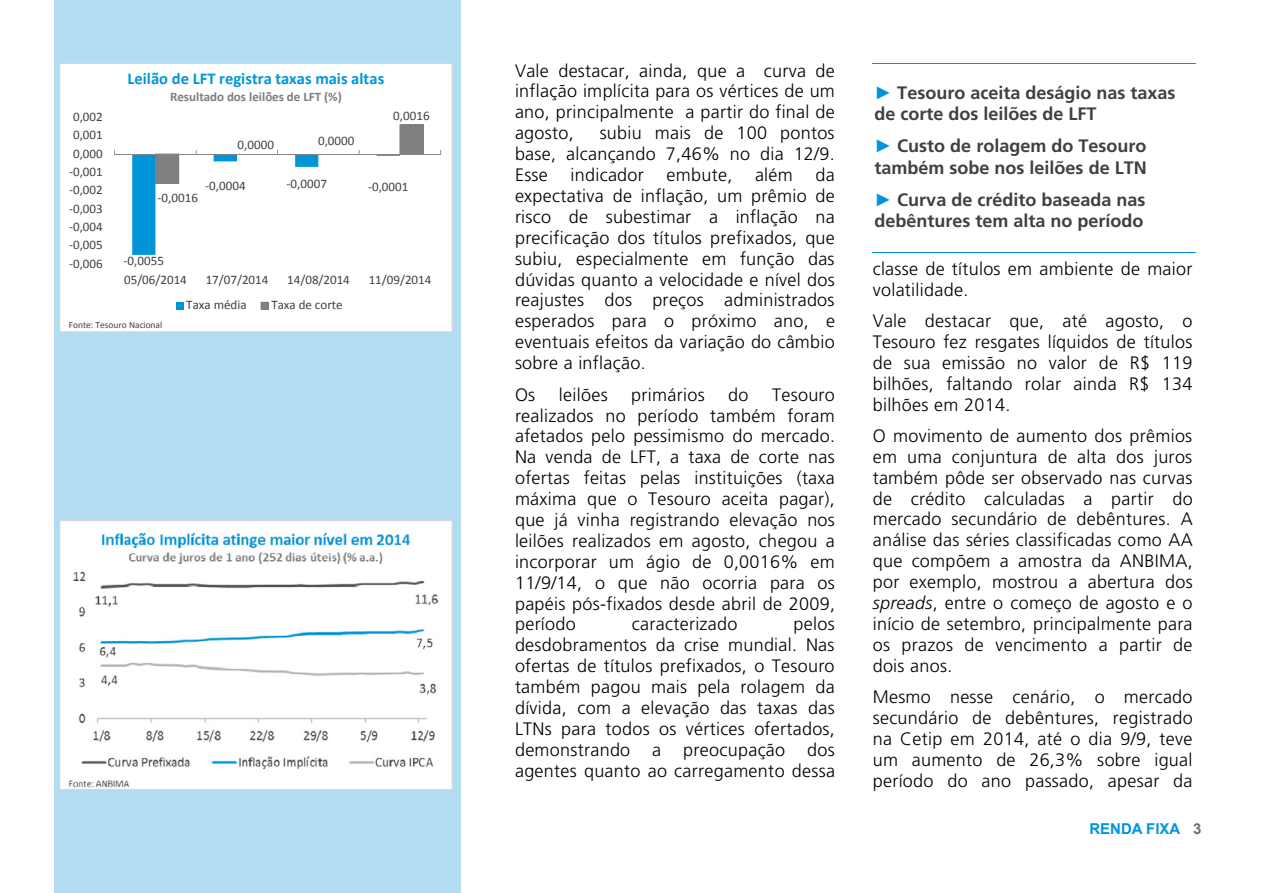
<style>
.page{position:relative;width:1263px;height:893px;background:#fff}
.page>*{position:absolute;margin:0;border:0;box-sizing:border-box;transform-origin:0 0}
.t1{font:300 18px/20.9px "Frutiger";letter-spacing:.015em;color:#000;text-align:justify}
.t2{font:700 18px/21.3px "Frutiger";color:#404040}
.t3{font:700 16.5px "Calibri";color:#0095d9}
.t4{font:700 15px "Arial";color:#0095da}
.t5{font:13.05px "Calibri";letter-spacing:.005em;color:#404040}
.t6{font:700 13.05px "Calibri";color:#7e7e7e}
.t7{font:9.45px "Calibri";letter-spacing:-.005em;color:#404040}
.s1{font-family:"Arial";font-weight:400;color:#0095d9}
.s2{font-style:italic}
.s3{color:#6d6e71}
</style>
<div class="page">
<div style="left:54px;top:0;width:406px;height:893px;background:#b2dcf1"></div>
<hr style="left:872px;top:64px;width:323px;height:1px;background:#0095d9">
<hr style="left:872px;top:252px;width:323px;height:1px;background:#0095d9">
<div style="left:60px;top:64px;width:392px;height:267px;background:#fff"></div>
<hr style="left:115px;top:154px;width:326px;height:1px;background:#868686">
<svg style="left:132px;top:124px;width:292px;height:131px"></svg>
<div style="left:176px;top:302px;width:7px;height:7px;background:#0095d9"></div>
<svg style="left:261px;top:302px;width:8px;height:8px"></svg>
<div style="left:59px;top:63px;width:394px;height:269px;border:1px solid #d8d8d8"></div>
<img style="left:61px;top:522px;width:390px;height:266px">
<div style="left:59px;top:520px;width:394px;height:270px;border:1px solid #d8d8d8"></div>
<p class="t5" style="left:73px;top:108px;width:31px">0,002</p>
<p class="t5" style="left:73px;top:127px;width:31px">0,001</p>
<p class="t5" style="left:73px;top:145px;width:31px">0,000</p>
<p class="t5" style="left:69px;top:163px;width:35px">‐0,001</p>
<p class="t5" style="left:69px;top:182px;width:35px">‐0,002</p>
<p class="t5" style="left:69px;top:200px;width:35px">‐0,003</p>
<p class="t5" style="left:69px;top:218px;width:35px">‐0,004</p>
<p class="t5" style="left:69px;top:237px;width:35px">‐0,005</p>
<p class="t5" style="left:69px;top:255px;width:35px">‐0,006</p>
<p class="t3" style="left:128px;top:68px;width:258px">Leilão de LFT registra taxas mais altas</p>
<p class="t6" style="left:170px;top:89px;width:173px">Resultado dos leilões de LFT (%)</p>
<p class="t5" style="left:238px;top:136px;width:38px">0,0000</p>
<p class="t5" style="left:318px;top:133px;width:38px">0,0000</p>
<p class="t5" style="left:393px;top:108px;width:38px">0,0016</p>
<p class="t5" style="left:157px;top:190px;width:42px">‐0,0016</p>
<p class="t5" style="left:205px;top:177px;width:42px">‐0,0004</p>
<p class="t5" style="left:287px;top:175px;width:42px">‐0,0007</p>
<p class="t5" style="left:368px;top:179px;width:42px">‐0,0001</p>
<p class="t5" style="left:124px;top:253px;width:42px">‐0,0055</p>
<p class="t5" style="left:124px;top:272px;width:64px">05/06/2014</p>
<p class="t5" style="left:206px;top:272px;width:64px">17/07/2014</p>
<p class="t5" style="left:287px;top:272px;width:64px">14/08/2014</p>
<p class="t5" style="left:369px;top:272px;width:64px">11/09/2014</p>
<p class="t5" style="left:186px;top:297px;width:62px">Taxa média</p>
<p class="t5" style="left:271px;top:297px;width:73px">Taxa de corte</p>
<p class="t7" style="left:69px;top:319px;width:95px">Fonte: Tesouro Nacional</p>
<p class="t1" style="left:515px;top:60px;width:321px">Vale destacar, ainda, que a curva de inflação implícita para os vértices de um ano, principalmente a partir do final de agosto,</p>
<p class="t1" style="left:515px;top:123px;width:321px;text-indent:85px">subiu mais de 100 pontos base, alcançando 7,46% no dia 12/9.<br>Esse</p>
<p class="t1" style="left:515px;top:165px;width:322px;text-indent:300px">da expectativa de inflação, um prêmio de risco de subestimar a inflação na precificação dos títulos prefixados, que subiu, especialmente em função das dúvidas quanto a velocidade e nível dos reajustes dos preços administrados esperados para o próximo ano, e eventuais efeitos da variação do câmbio sobre a inflação.</p>
<p class="t1" style="left:515px;top:384px;width:22px">Os</p>
<p class="t1" style="left:559px;top:384px;width:50px">leilões</p>
<p class="t1" style="left:631px;top:384px;width:75px">primários</p>
<p class="t1" style="left:728px;top:384px;width:22px">do</p>
<p class="t1" style="left:570px;top:165px;width:75px">indicador</p>
<p class="t1" style="left:666px;top:165px;width:67px">embute,</p>
<p class="t1" style="left:755px;top:165px;width:39px">além</p>
<p class="t1" style="left:515px;top:384px;width:321px;text-indent:257px">Tesouro realizados no período também foram afetados pelo pessimismo do mercado.<br>Na venda de LFT, a taxa de corte nas ofertas feitas pelas instituições (taxa máxima que o Tesouro aceita pagar), que já vinha registrando elevação nos leilões realizados em agosto, chegou a incorporar um ágio de 0,0016% em 11/9/14, o que não ocorria para os papéis pós-fixados desde abril de 2009, período</p>
<p class="t1" style="left:515px;top:614px;width:321px;text-indent:279px">pelos desdobramentos da crise mundial. Nas ofertas de títulos prefixados, o Tesouro também pagou mais pela rolagem da dívida, com a elevação das taxas das LTNs para todos os vértices ofertados, demonstrando a preocupação dos agentes quanto ao carregamento dessa</p>
<p class="t1" style="left:632px;top:614px;width:107px">caracterizado</p>
<p class="t2" style="left:874px;top:82px;width:303px"><span class="s1">►</span> Tesouro aceita deságio nas taxas de corte dos leilões de LFT</p>
<p class="t2" style="left:874px;top:136px;width:274px"><span class="s1">►</span> Custo de rolagem do Tesouro também sobe nos leilões de LTN</p>
<p class="t2" style="left:874px;top:189px;width:273px"><span class="s1">►</span> Curva de crédito baseada nas debêntures tem alta no período</p>
<p class="t1" style="left:873px;top:258px;width:321px">classe de títulos em ambiente de maior volatilidade.</p>
<p class="t1" style="left:873px;top:310px;width:321px">Vale destacar que, até agosto, o Tesouro fez resgates líquidos de títulos de sua emissão no valor de R$ 119 bilhões, faltando rolar ainda R$ 134 bilhões em 2014.</p>
<p class="t1" style="left:873px;top:425px;width:322px">O movimento de aumento dos prêmios em uma conjuntura de alta dos juros também pôde ser observado nas curvas de crédito calculadas a partir do mercado secundário de debêntures. A análise das séries classificadas como AA que compõem a amostra da ANBIMA, por exemplo, mostrou a abertura dos <span class="s2">spreads</span>, entre o começo de agosto e o início de setembro, principalmente para os prazos de vencimento a partir de dois anos.</p>
<p class="t1" style="left:873px;top:687px;width:321px">Mesmo nesse cenário, o mercado secundário de debêntures, registrado na Cetip em 2014, até o dia 9/9, teve um aumento de 26,3% sobre igual período do ano passado, apesar da</p>
<p class="t4" style="left:1089px;top:819px;width:114px">RENDA FIXA <span class="s3">3</span></p>
</div>
